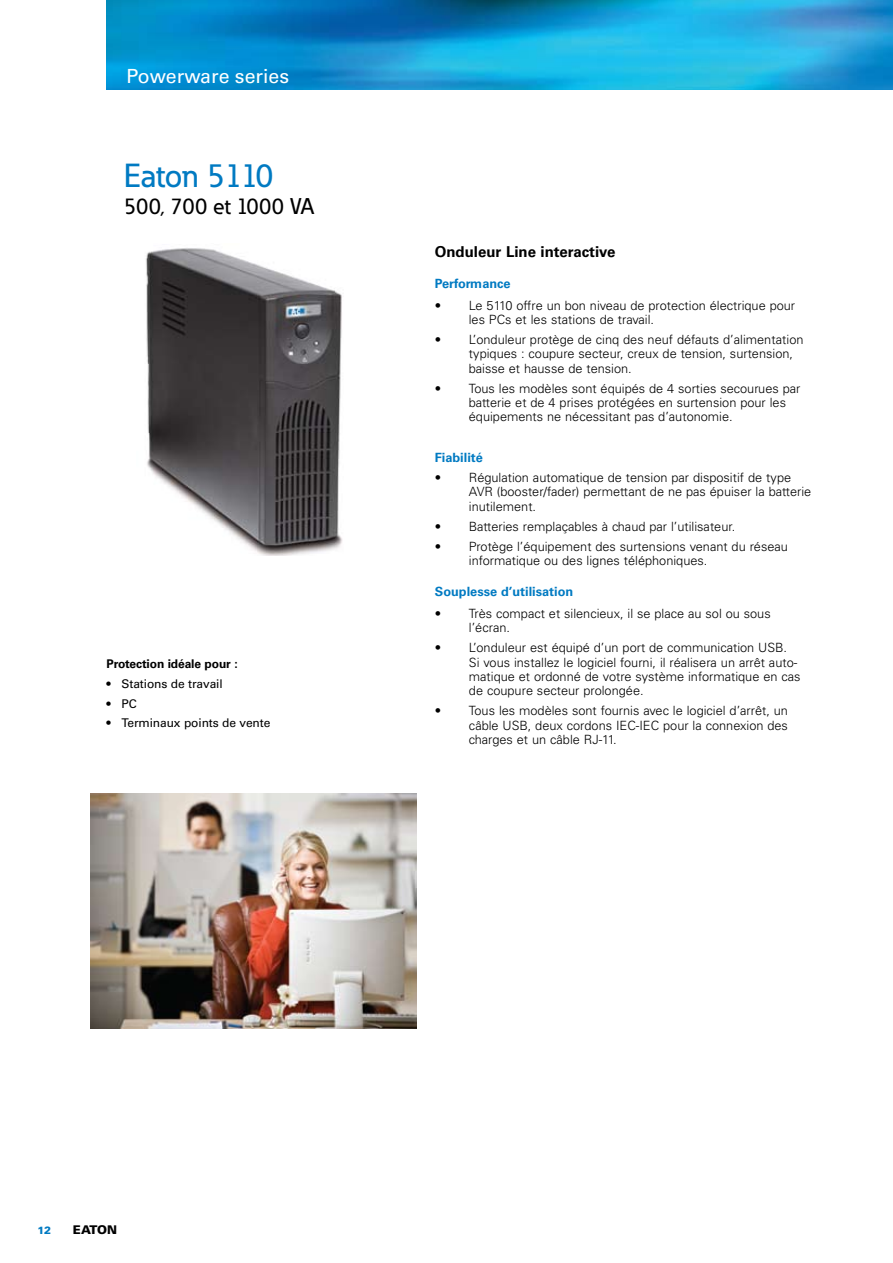
<style>
.page{position:relative;width:893px;height:1263px;background:#fff}
.page>*{position:absolute;margin:0;border:0;box-sizing:border-box;transform-origin:0 0}
.t1{font:500 33px "Eaton";letter-spacing:-.01em;color:#007ac2}
.t2{font:500 22.5px "Eaton";color:#000}
.t3{font:19.5px "Univers LT";color:#fff}
.t4{font:700 15px "Univers LT";color:#000}
.t5{font:300 12.75px/14.2px "Univers LT";color:#000}
.t6{font:700 12.75px "Univers LT";color:#007ac2}
.t7{font:12px "Univers LT";letter-spacing:-.01em;color:#000}
.t8{font:700 12px "Univers LT";letter-spacing:-.01em;color:#000}
.t9{font:900 12px "Univers LT";letter-spacing:-.02em;color:#000}
.t10{font:900 10.5px "Univers LT";color:#007ac2}
</style>
<div class="page">
<img style="left:107px;top:0;width:786px;height:90px">
<img style="left:146px;top:248px;width:197px;height:308px">
<img style="left:91px;top:793px;width:325px;height:235px">
<h3 class="t3" style="left:126px;top:65px;width:164px">Powerware series</h3>
<h1 class="t1" style="left:124px;top:155px;width:151px">Eaton 5110</h1>
<h2 class="t2" style="left:124px;top:192px;width:192px">500, 700 et 1000 VA</h2>
<p class="t8" style="left:107px;top:657px;width:133px">Protection idéale pour :</p>
<p class="t7" style="left:107px;top:676px;width:118px">• Stations de travail</p>
<p class="t7" style="left:107px;top:696px;width:32px">• PC</p>
<p class="t7" style="left:107px;top:716px;width:165px">• Terminaux points de vente</p>
<p class="t4" style="left:435px;top:243px;width:182px">Onduleur Line interactive</p>
<p class="t6" style="left:435px;top:276px;width:77px">Performance</p>
<p class="t5" style="left:469px;top:298px;width:328px;text-indent:-34px">• Le 5110 offre un bon niveau de protection électrique pour les PCs et les stations de travail.</p>
<p class="t5" style="left:469px;top:332px;width:336px;text-indent:-34px">• L’onduleur protège de cinq des neuf défauts d’alimentation typiques : coupure secteur, creux de tension, surtension, baisse et hausse de tension.</p>
<p class="t5" style="left:469px;top:381px;width:333px;text-indent:-34px">• Tous les modèles sont équipés de 4 sorties secourues par batterie et de 4 prises protégées en surtension pour les équipements ne nécessitant pas d’autonomie.</p>
<p class="t6" style="left:435px;top:450px;width:50px">Fiabilité</p>
<p class="t5" style="left:469px;top:470px;width:344px;text-indent:-34px">• Régulation automatique de tension par dispositif de type<br>AVR (booster/fader) permettant de ne pas épuiser la batterie inutilement.</p>
<p class="t5" style="left:435px;top:519px;width:302px">• Batteries remplaçables à chaud par l’utilisateur.</p>
<p class="t5" style="left:469px;top:539px;width:321px;text-indent:-34px">• Protège l’équipement des surtensions venant du réseau informatique ou des lignes téléphoniques.</p>
<p class="t6" style="left:435px;top:584px;width:140px">Souplesse d’utilisation</p>
<p class="t5" style="left:469px;top:606px;width:303px;text-indent:-34px">• Très compact et silencieux, il se place au sol ou sous l’écran.</p>
<p class="t5" style="left:469px;top:641px;width:333px;text-indent:-34px">• L’onduleur est équipé d’un port de communication USB.<br>Si vous installez le logiciel fourni, il réalisera un arrêt auto&shy;matique et ordonné de votre système informatique en cas de coupure secteur prolongée.</p>
<p class="t5" style="left:469px;top:704px;width:321px;text-align:justify;text-indent:-34px">• Tous les modèles sont fournis avec le logiciel d’arrêt, un câble USB, deux cordons IEC-IEC pour la connexion des charges et un câble RJ-11.</p>
<p class="t10" style="left:37px;top:1224px;width:15px">12</p>
<p class="t9" style="left:73px;top:1222px;width:46px">EATON</p>
</div>
